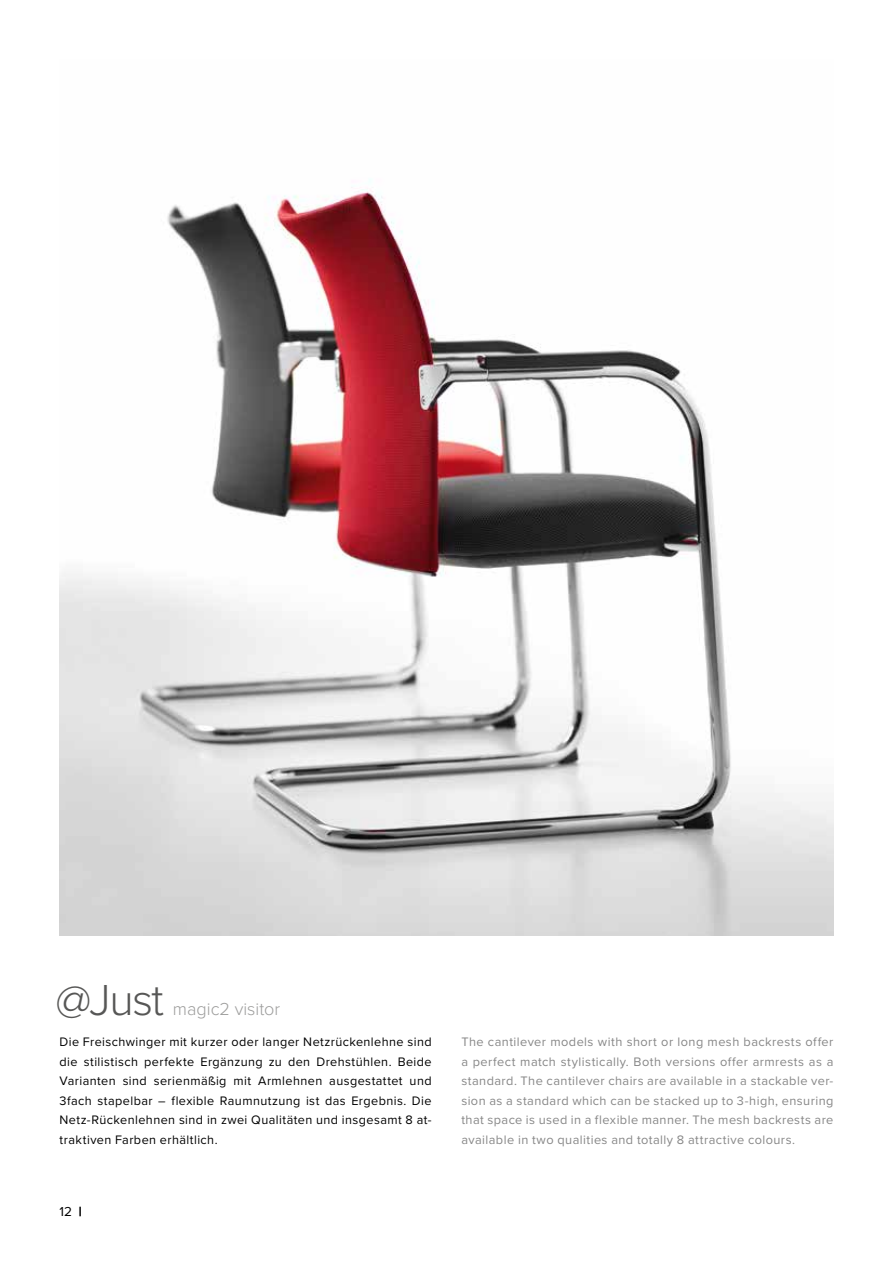
<style>
.page{position:relative;width:893px;height:1263px;background:#fff}
.page>*{position:absolute;margin:0;border:0;box-sizing:border-box;transform-origin:0 0}
.t1{font:300 45px "Proxima Nova";color:#575756}
.t2{font:300 18px "Proxima Nova";color:#9d9d9c}
.t3{font:13.5px "Proxima Nova";color:#000}
.t4{font:12.75px/19.5px "Proxima Nova";letter-spacing:.035em;color:#878787;text-align:justify}
.t5{font:12.75px/19.5px "Proxima Nova";letter-spacing:.035em;color:#000;text-align:justify}
.s1{font-weight:900}
</style>
<div class="page">
<img style="left:60px;top:179px;width:773px;height:756px">
<h1 class="t1" style="left:56px;top:967px;width:110px">@Just</h1>
<h2 class="t2" style="left:173px;top:996px;width:109px">magic2 visitor</h2>
<p class="t5" style="left:60px;top:1032px;width:374px">Die Freischwinger mit kurzer oder langer Netzrückenlehne sind die stilistisch perfekte Ergänzung zu den Drehstühlen. Beide Varianten sind serienmäßig mit Armlehnen ausgestattet und 3fach stapelbar – flexible Raumnutzung ist das Ergebnis. Die Netz-Rückenlehnen sind in zwei Qualitäten und insgesamt 8 at&shy;traktiven Farben erhältlich.</p>
<p class="t4" style="left:461px;top:1032px;width:374px">The cantilever models with short or long mesh backrests offer a perfect match stylistically. Both versions offer armrests as a standard. The cantilever chairs are available in a stackable ver&shy;sion as a standard which can be stacked up to 3-high, ensuring that space is used in a flexible manner. The mesh backrests are available in two qualities and totally 8 attractive colours.</p>
<p class="t3" style="left:60px;top:1201px;width:24px">12 <span class="s1">|</span></p>
</div>
